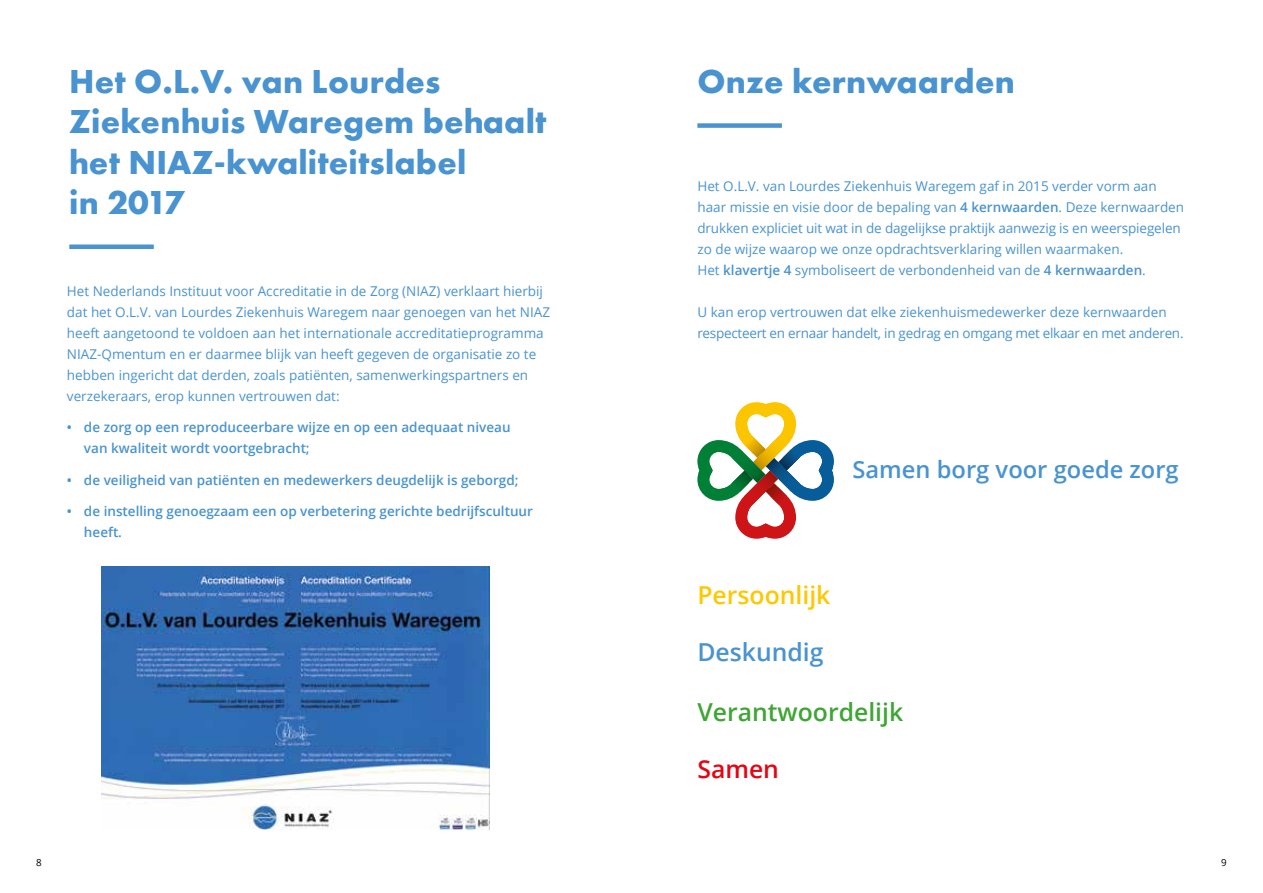
<style>
.page{position:relative;width:1263px;height:893px;background:#fff}
.page>*{position:absolute;margin:0;border:0;box-sizing:border-box;transform-origin:0 0}
.t1{font:700 34.5px/40.5px "Futura PT";letter-spacing:.005em;color:#4993d0}
.t2{font:600 24.75px "Open Sans";color:#3fa535}
.t3{font:600 24.75px "Open Sans";color:#fec800}
.t4{font:600 24.75px "Open Sans";color:#4993d0}
.t5{font:600 24.75px "Open Sans";color:#e30613}
.t6{font:600 23.7px "Open Sans";color:#4993d0}
.t7{font:13.5px/21px "Open Sans";color:#4993d0}
.t8{font:600 13.5px/21px "Open Sans";color:#4993d0}
.t9{font:9.75px "Open Sans";color:#000}
.s1{font-weight:600}
</style>
<div class="page">
<div style="left:69px;top:244px;width:85px;height:5px;background:#4993d0"></div>
<img style="left:102px;top:566px;width:388px;height:264px">
<svg style="left:697px;top:402px;width:137px;height:137px"></svg>
<div style="left:697px;top:123px;width:85px;height:5px;background:#4993d0"></div>
<h1 class="t1" style="left:69px;top:60px;width:479px">Het O.L.V. van Lourdes<br>Ziekenhuis Waregem behaalt het NIAZ-kwaliteitslabel<br>in 2017</h1>
<h1 class="t1" style="left:697px;top:60px;width:319px">Onze kernwaarden</h1>
<p class="t7" style="left:697px;top:175px;width:488px">Het O.L.V. van Lourdes Ziekenhuis Waregem gaf in 2015 verder vorm aan haar missie en visie door de bepaling van <span class="s1">4 kernwaarden</span>. Deze kernwaarden drukken expliciet uit wat in de dagelijkse praktijk aanwezig is en weerspiegelen zo de wijze waarop we onze opdrachtsverklaring willen waarmaken.<br>Het <span class="s1">klavertje 4</span> symboliseert de verbondenheid van de <span class="s1">4 kernwaarden</span>.</p>
<p class="t7" style="left:697px;top:301px;width:488px">U kan erop vertrouwen dat elke ziekenhuismedewerker deze kernwaarden respecteert en ernaar handelt, in gedrag en omgang met elkaar en met anderen.</p>
<p class="t7" style="left:67px;top:280px;width:485px">Het Nederlands Instituut voor Accreditatie in de Zorg (NIAZ) verklaart hierbij dat het O.L.V. van Lourdes Ziekenhuis Waregem naar genoegen van het NIAZ heeft aangetoond te voldoen aan het internationale accreditatieprogramma NIAZ-Qmentum en er daarmee blijk van heeft gegeven de organisatie zo te hebben ingericht dat derden, zoals patiënten, samenwerkingspartners en verzekeraars, erop kunnen vertrouwen dat:</p>
<p class="t8" style="left:84px;top:416px;width:428px;text-indent:-17px">• de zorg op een reproduceerbare wijze en op een adequaat niveau van kwaliteit wordt voortgebracht;</p>
<p class="t8" style="left:67px;top:469px;width:453px">• de veiligheid van patiënten en medewerkers deugdelijk is geborgd;</p>
<p class="t8" style="left:84px;top:500px;width:450px;text-indent:-17px">• de instelling genoegzaam een op verbetering gerichte bedrijfscultuur heeft.</p>
<h3 class="t6" style="left:852px;top:453px;width:328px">Samen borg voor goede zorg</h3>
<h2 class="t3" style="left:697px;top:578px;width:135px">Persoonlijk</h2>
<h2 class="t4" style="left:697px;top:635px;width:128px">Deskundig</h2>
<h2 class="t2" style="left:697px;top:695px;width:207px">Verantwoordelijk</h2>
<h2 class="t5" style="left:697px;top:752px;width:83px">Samen</h2>
<p class="t9" style="left:36px;top:856px;width:7px">8</p>
<p class="t9" style="left:1221px;top:856px;width:7px">9</p>
</div>
